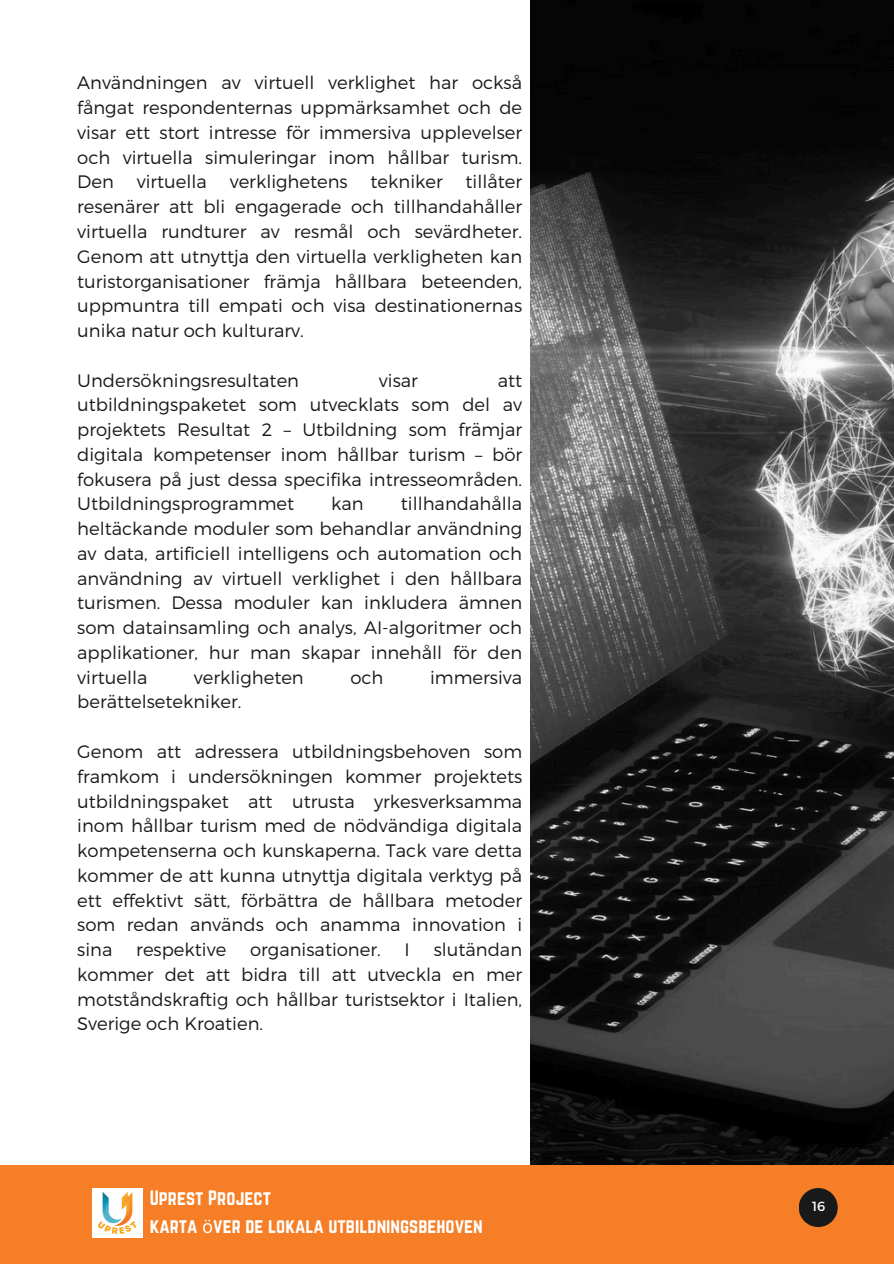
<style>
.page{position:relative;width:894px;height:1264px;background:#fff}
.page>*{position:absolute;margin:0;border:0;box-sizing:border-box;transform-origin:0 0}
.t1{font:18.15px/28.2px "Norwester";color:#fff}
.t2{font:300 18px/24.8px "Montserrat";color:#191919;text-align:justify}
.t3{font:13.2px "Montserrat";color:#fff}
.s1{font-family:"Noto Sans"}
</style>
<div class="page">
<img style="left:530px;top:0;width:363px;height:1165px">
<div style="left:0;top:1165px;width:893px;height:98px;background:#f57e26"></div>
<svg style="left:799px;top:1188px;width:38px;height:38px"></svg>
<img style="left:93px;top:1188px;width:49px;height:49px">
<h1 class="t2" style="left:77px;top:70px;width:446px">Användningen av virtuell verklighet har också fångat respondenternas uppmärksamhet och de visar ett stort intresse för immersiva upplevelser och virtuella simuleringar inom hållbar turism.<br>Den</h1>
<h1 class="t2" style="left:77px;top:169px;width:446px;text-indent:388px">tillåter resenärer att bli engagerade och tillhandahåller virtuella rundturer av resmål och sevärdheter.<br>Genom att utnyttja den virtuella verkligheten kan turistorganisationer främja hållbara beteenden, uppmuntra till empati och visa destinationernas unika natur och kulturarv.</h1>
<h1 class="t2" style="left:77px;top:367px;width:223px">Undersökningsresultaten</h1>
<h1 class="t2" style="left:379px;top:367px;width:41px">visar</h1>
<h1 class="t2" style="left:137px;top:169px;width:72px">virtuella</h1>
<h1 class="t2" style="left:230px;top:169px;width:119px">verklighetens</h1>
<h1 class="t2" style="left:370px;top:169px;width:74px">tekniker</h1>
<h1 class="t2" style="left:77px;top:367px;width:446px;text-indent:420px">att utbildningspaketet som utvecklats som del av projektets Resultat 2 – Utbildning som främjar digitala kompetenser inom hållbar turism – bör fokusera på just dessa specifika intresseområden.<br>Utbildningsprogrammet</h1>
<h1 class="t2" style="left:77px;top:490px;width:446px;text-indent:323px">tillhandahålla heltäckande moduler som behandlar användning av data, artificiell intelligens och automation och användning av virtuell verklighet i den hållbara turismen. Dessa moduler kan inkludera ämnen som datainsamling och analys, AI-algoritmer och applikationer, hur man skapar innehåll för den virtuella</h1>
<h1 class="t2" style="left:331px;top:490px;width:34px">kan</h1>
<h1 class="t2" style="left:194px;top:664px;width:111px">verkligheten</h1>
<h1 class="t2" style="left:350px;top:664px;width:35px">och</h1>
<h1 class="t2" style="left:430px;top:664px;width:93px">immersiva</h1>
<h1 class="t2" style="left:77px;top:688px;width:165px">berättelsetekniker.</h1>
<h1 class="t2" style="left:77px;top:738px;width:446px">Genom att adressera utbildningsbehoven som framkom i undersökningen kommer projektets utbildningspaket att utrusta yrkesverksamma inom hållbar turism med de nödvändiga digitala kompetenserna och kunskaperna. Tack vare detta kommer de att kunna utnyttja digitala verktyg på ett effektivt sätt, förbättra de hållbara metoder som redan används och anamma innovation i sina</h1>
<h1 class="t2" style="left:77px;top:936px;width:446px;text-indent:356px">slutändan kommer det att bidra till att utveckla en mer motståndskraftig och hållbar turistsektor i Italien, Sverige och Kroatien.</h1>
<h1 class="t2" style="left:136px;top:936px;width:91px">respektive</h1>
<h1 class="t2" style="left:250px;top:936px;width:132px">organisationer.</h1>
<h1 class="t2" style="left:404px;top:936px;width:7px">I</h1>
<h1 class="t1" style="left:150px;top:1183px;width:334px">Uprest Project<br>karta <span class="s1">ö</span>ver de lokala utbildningsbehoven</h1>
<p class="t3" style="left:811px;top:1197px;width:15px">16</p>
</div>
